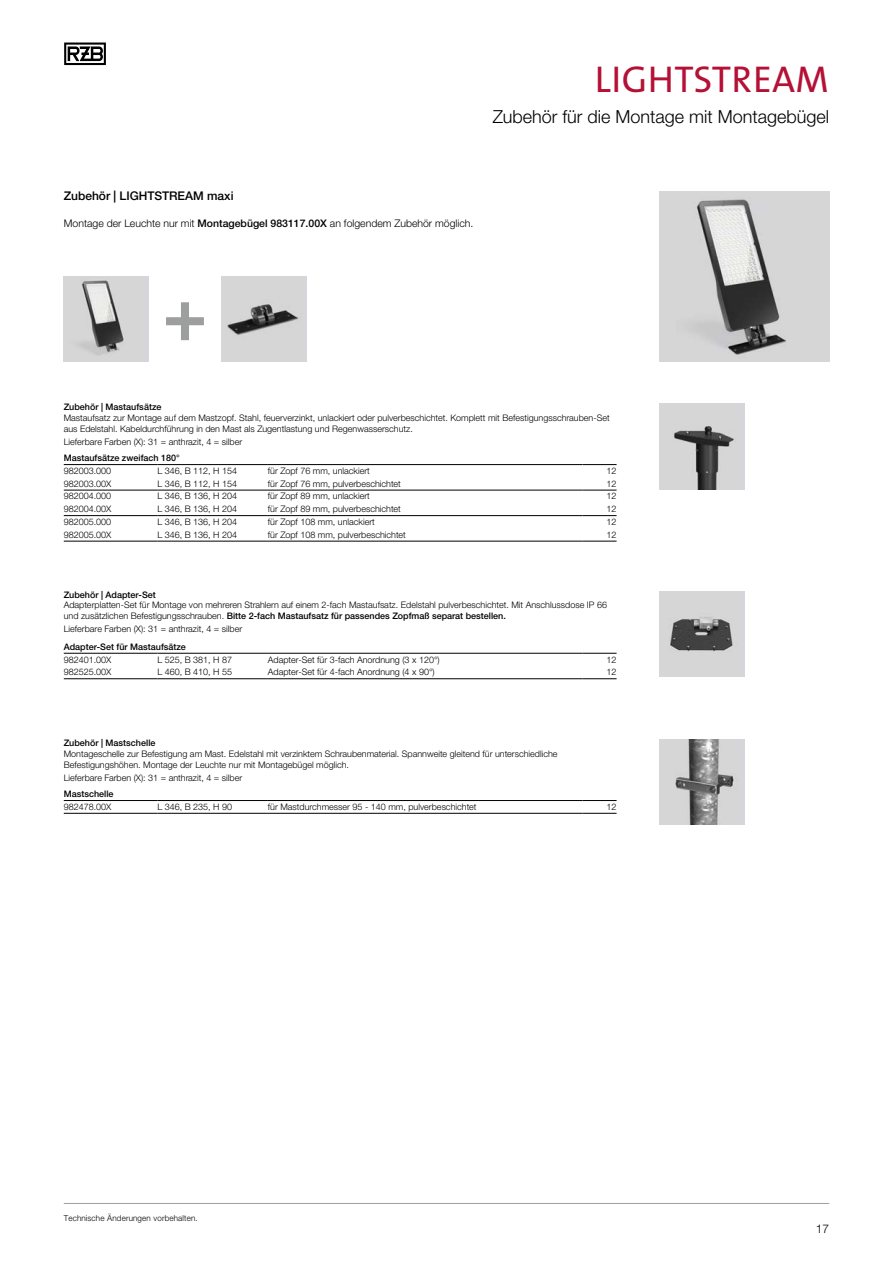
<style>
.page{position:relative;width:893px;height:1263px;background:#fff}
.page>*{position:absolute;margin:0;border:0;box-sizing:border-box;transform-origin:0 0}
.t1{font:37.5px "The Sans B W5 Plain";letter-spacing:.015em;color:#b51136}
.t2{font:300 18px "Helvetica Neue LTW1 G";color:#000}
.t3{font:500 12px "Helvetica Neue LTW1 G";color:#000}
.t4{font:300 12px "Helvetica Neue LTW1 G";color:#000}
.t5{font:300 10.5px "Helvetica Neue LTW1 G";color:#000}
.t6{font:300 9px/10.8px "Helvetica Neue LTW1 G";color:#000}
.t7{font:500 9px "Helvetica Neue LTW1 G";color:#000}
.t8{font:300 8.25px "Helvetica Neue LTW1 G";letter-spacing:.02em;color:#000}
.s1{font-weight:500}
</style>
<div class="page">
<img style="left:659px;top:191px;width:170px;height:170px">
<img style="left:659px;top:404px;width:85px;height:85px">
<img style="left:659px;top:740px;width:85px;height:85px">
<img style="left:659px;top:591px;width:85px;height:85px">
<img style="left:64px;top:276px;width:85px;height:85px">
<img style="left:221px;top:276px;width:85px;height:85px">
<svg style="left:166px;top:302px;width:38px;height:38px"></svg>
<hr style="left:64px;top:653px;width:93px;height:1px;background:#000">
<hr style="left:157px;top:653px;width:111px;height:1px;background:#000">
<hr style="left:268px;top:653px;width:315px;height:1px;background:#000">
<hr style="left:583px;top:653px;width:34px;height:1px;background:#000">
<hr style="left:64px;top:678px;width:93px;height:1px;background:#000">
<hr style="left:157px;top:678px;width:111px;height:1px;background:#000">
<hr style="left:268px;top:678px;width:315px;height:1px;background:#000">
<hr style="left:583px;top:678px;width:34px;height:1px;background:#000">
<hr style="left:64px;top:464px;width:93px;height:1px;background:#000">
<hr style="left:157px;top:464px;width:111px;height:1px;background:#000">
<hr style="left:268px;top:464px;width:315px;height:1px;background:#000">
<hr style="left:583px;top:464px;width:34px;height:1px;background:#000">
<hr style="left:64px;top:541px;width:93px;height:1px;background:#000">
<hr style="left:157px;top:541px;width:111px;height:1px;background:#000">
<hr style="left:268px;top:541px;width:315px;height:1px;background:#000">
<hr style="left:583px;top:541px;width:34px;height:1px;background:#000">
<hr style="left:64px;top:490px;width:93px;height:1px;background:#000">
<hr style="left:157px;top:490px;width:111px;height:1px;background:#000">
<hr style="left:268px;top:490px;width:315px;height:1px;background:#000">
<hr style="left:583px;top:490px;width:34px;height:1px;background:#000">
<hr style="left:64px;top:515px;width:93px;height:1px;background:#000">
<hr style="left:157px;top:515px;width:111px;height:1px;background:#000">
<hr style="left:268px;top:515px;width:315px;height:1px;background:#000">
<hr style="left:583px;top:515px;width:34px;height:1px;background:#000">
<hr style="left:64px;top:800px;width:93px;height:1px;background:#000">
<hr style="left:157px;top:800px;width:111px;height:1px;background:#000">
<hr style="left:268px;top:800px;width:315px;height:1px;background:#000">
<hr style="left:583px;top:800px;width:34px;height:1px;background:#000">
<hr style="left:64px;top:813px;width:93px;height:1px;background:#000">
<hr style="left:157px;top:813px;width:111px;height:1px;background:#000">
<hr style="left:268px;top:813px;width:315px;height:1px;background:#000">
<hr style="left:583px;top:813px;width:34px;height:1px;background:#000">
<svg style="left:64px;top:43px;width:42px;height:22px"></svg>
<hr style="left:64px;top:1203px;width:765px;height:1px;background:#9d9e9e">
<h1 class="t1" style="left:595px;top:55px;width:236px">LIGHTSTREAM</h1>
<h2 class="t2" style="left:493px;top:106px;width:338px">Zubehör für die Montage mit Montagebügel</h2>
<h3 class="t3" style="left:64px;top:188px;width:171px">Zubehör | LIGHTSTREAM maxi</h3>
<p class="t5" style="left:64px;top:217px;width:411px">Montage der Leuchte nur mit <span class="s1">Montagebügel 983117.00X</span> an folgendem Zubehör möglich.</p>
<p class="t7" style="left:64px;top:402px;width:99px">Zubehör | Mastaufsätze</p>
<p class="t6" style="left:64px;top:413px;width:547px">Mastaufsatz zur Montage auf dem Mastzopf. Stahl, feuerverzinkt, unlackiert oder pulverbeschichtet. Komplett mit Befestigungsschrauben-Set aus Edelstahl. Kabeldurchführung in den Mast als Zugentlastung und Regenwasserschutz.</p>
<p class="t6" style="left:64px;top:436px;width:180px">Lieferbare Farben (X): 31 = anthrazit, 4 = silber</p>
<p class="t7" style="left:64px;top:452px;width:118px">Mastaufsätze zweifach 180°</p>
<p class="t6" style="left:64px;top:465px;width:49px">982003.000</p>
<p class="t6" style="left:157px;top:465px;width:81px">L 346, B 112, H 154</p>
<p class="t6" style="left:268px;top:465px;width:104px">für Zopf 76 mm, unlackiert</p>
<p class="t6" style="left:607px;top:465px;width:12px">12</p>
<p class="t6" style="left:64px;top:478px;width:49px">982003.00X</p>
<p class="t6" style="left:157px;top:478px;width:81px">L 346, B 112, H 154</p>
<p class="t6" style="left:268px;top:478px;width:135px">für Zopf 76 mm, pulverbeschichtet</p>
<p class="t6" style="left:607px;top:478px;width:12px">12</p>
<p class="t6" style="left:64px;top:491px;width:49px">982004.000</p>
<p class="t6" style="left:157px;top:491px;width:81px">L 346, B 136, H 204</p>
<p class="t6" style="left:268px;top:491px;width:104px">für Zopf 89 mm, unlackiert</p>
<p class="t6" style="left:607px;top:491px;width:12px">12</p>
<p class="t6" style="left:64px;top:504px;width:49px">982004.00X</p>
<p class="t6" style="left:157px;top:504px;width:81px">L 346, B 136, H 204</p>
<p class="t6" style="left:268px;top:504px;width:135px">für Zopf 89 mm, pulverbeschichtet</p>
<p class="t6" style="left:607px;top:504px;width:12px">12</p>
<p class="t6" style="left:64px;top:516px;width:49px">982005.000</p>
<p class="t6" style="left:157px;top:516px;width:81px">L 346, B 136, H 204</p>
<p class="t6" style="left:268px;top:516px;width:109px">für Zopf 108 mm, unlackiert</p>
<p class="t6" style="left:607px;top:516px;width:12px">12</p>
<p class="t6" style="left:64px;top:529px;width:49px">982005.00X</p>
<p class="t6" style="left:157px;top:529px;width:81px">L 346, B 136, H 204</p>
<p class="t6" style="left:268px;top:529px;width:140px">für Zopf 108 mm, pulverbeschichtet</p>
<p class="t6" style="left:607px;top:529px;width:12px">12</p>
<p class="t7" style="left:64px;top:589px;width:94px">Zubehör | Adapter-Set</p>
<p class="t6" style="left:64px;top:600px;width:545px">Adapterplatten-Set für Montage von mehreren Strahlern auf einem 2-fach Mastaufsatz. Edelstahl pulverbeschichtet. Mit Anschlussdose IP 66 und zusätzlichen Befestigungsschrauben. <span class="s1">Bitte 2-fach Mastaufsatz für passendes Zopfmaß separat bestellen.</span></p>
<p class="t6" style="left:64px;top:623px;width:180px">Lieferbare Farben (X): 31 = anthrazit, 4 = silber</p>
<p class="t7" style="left:64px;top:641px;width:124px">Adapter-Set für Mastaufsätze</p>
<p class="t6" style="left:64px;top:654px;width:49px">982401.00X</p>
<p class="t6" style="left:157px;top:654px;width:76px">L 525, B 381, H 87</p>
<p class="t6" style="left:268px;top:654px;width:173px">Adapter-Set für 3-fach Anordnung (3 x 120°)</p>
<p class="t6" style="left:607px;top:654px;width:12px">12</p>
<p class="t6" style="left:64px;top:667px;width:49px">982525.00X</p>
<p class="t6" style="left:157px;top:667px;width:76px">L 460, B 410, H 55</p>
<p class="t6" style="left:268px;top:667px;width:168px">Adapter-Set für 4-fach Anordnung (4 x 90°)</p>
<p class="t6" style="left:607px;top:667px;width:12px">12</p>
<p class="t7" style="left:64px;top:738px;width:93px">Zubehör | Mastschelle</p>
<p class="t6" style="left:64px;top:748px;width:495px">Montageschelle zur Befestigung am Mast. Edelstahl mit verzinktem Schraubenmaterial. Spannweite gleitend für unterschiedliche<br>Befestigungshöhen. Montage der Leuchte nur mit Montagebügel möglich.</p>
<p class="t6" style="left:64px;top:772px;width:180px">Lieferbare Farben (X): 31 = anthrazit, 4 = silber</p>
<p class="t7" style="left:64px;top:788px;width:51px">Mastschelle</p>
<p class="t6" style="left:64px;top:801px;width:49px">982478.00X</p>
<p class="t6" style="left:157px;top:801px;width:76px">L 346, B 235, H 90</p>
<p class="t6" style="left:268px;top:801px;width:210px">für Mastdurchmesser 95 - 140 mm, pulverbeschichtet</p>
<p class="t6" style="left:607px;top:801px;width:12px">12</p>
<p class="t8" style="left:64px;top:1213px;width:135px">Technische Änderungen vorbehalten.</p>
<h3 class="t4" style="left:816px;top:1222px;width:15px">17</h3>
</div>
